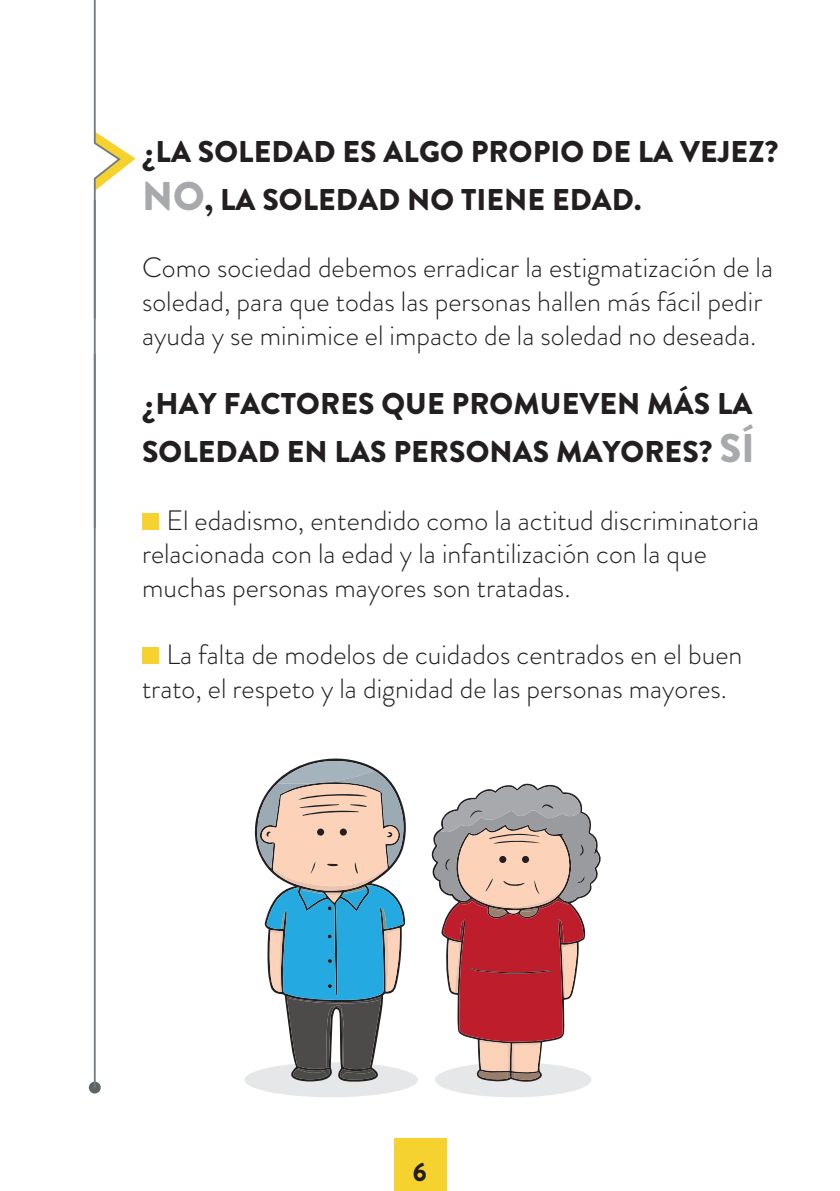
<style>
.page{position:relative;width:840px;height:1191px;background:#fff}
.page>*{position:absolute;margin:0;border:0;box-sizing:border-box;transform-origin:0 0}
.t1{font:900 30px/48px "Brandon Grotesque";letter-spacing:.005em;color:#231f20}
.t2{font:300 28px/33.6px "Brandon Grotesque";color:#231f20}
.t3{font:900 26px "Brandon Grotesque";color:#231f20}
.s1{font-size:40px;color:#a8a9ad}
</style>
<div class="page">
<div style="left:393px;top:1138px;width:53px;height:53px;background:#f6d22f"></div>
<div style="left:89px;top:1081px;width:12px;height:12px;background:#5d6467;border-radius:50%"></div>
<svg style="left:93px;top:0;width:42px;height:530px"></svg>
<hr style="left:94px;top:200px;width:2px;height:119px;background:#737a7e">
<hr style="left:94px;top:354px;width:2px;height:733px;background:#737a7e">
<div style="left:142px;top:513px;width:17px;height:17px;background:#f6d22f"></div>
<div style="left:142px;top:647px;width:17px;height:17px;background:#f6d22f"></div>
<div style="left:244px;top:1062px;width:174px;height:35px;background:#e6e7e9;border-radius:50%"></div>
<div style="left:435px;top:1062px;width:156px;height:35px;background:#e6e7e9;border-radius:50%"></div>
<svg style="left:254px;top:758px;width:152px;height:324px"></svg>
<svg style="left:256px;top:760px;width:149px;height:319px"></svg>
<div style="left:317px;top:828px;width:7px;height:7px;background:#231f20;border-radius:50%"></div>
<svg style="left:339px;top:828px;width:7px;height:7px"></svg>
<svg style="left:433px;top:784px;width:167px;height:296px"></svg>
<div style="left:499px;top:856px;width:7px;height:7px;background:#231f20;border-radius:50%"></div>
<svg style="left:521px;top:856px;width:7px;height:7px"></svg>
<p class="t1" style="left:142px;top:128px;width:637px">¿LA SOLEDAD ES ALGO PROPIO DE LA VEJEZ?<br><span class="s1">NO</span>, LA SOLEDAD NO TIENE EDAD.</p>
<p class="t2" style="left:142px;top:251px;width:632px">Como sociedad debemos erradicar la estigmatización de la soledad, para que todas las personas hallen más fácil pedir ayuda y se minimice el impacto de la soledad no deseada.</p>
<p class="t1" style="left:142px;top:380px;width:613px">¿HAY FACTORES QUE PROMUEVEN MÁS LA<br>SOLEDAD EN LAS PERSONAS MAYORES? <span class="s1">SÍ</span></p>
<p class="t2" style="left:142px;top:503px;width:618px;text-indent:24px">El edadismo, entendido como la actitud discriminatoria relacionada con la edad y la infantilización con la que muchas personas mayores son tratadas.</p>
<p class="t2" style="left:142px;top:637px;width:601px;text-indent:24px">La falta de modelos de cuidados centrados en el buen trato, el respeto y la dignidad de las personas mayores.</p>
<p class="t3" style="left:412px;top:1153px;width:15px">6</p>
</div>
